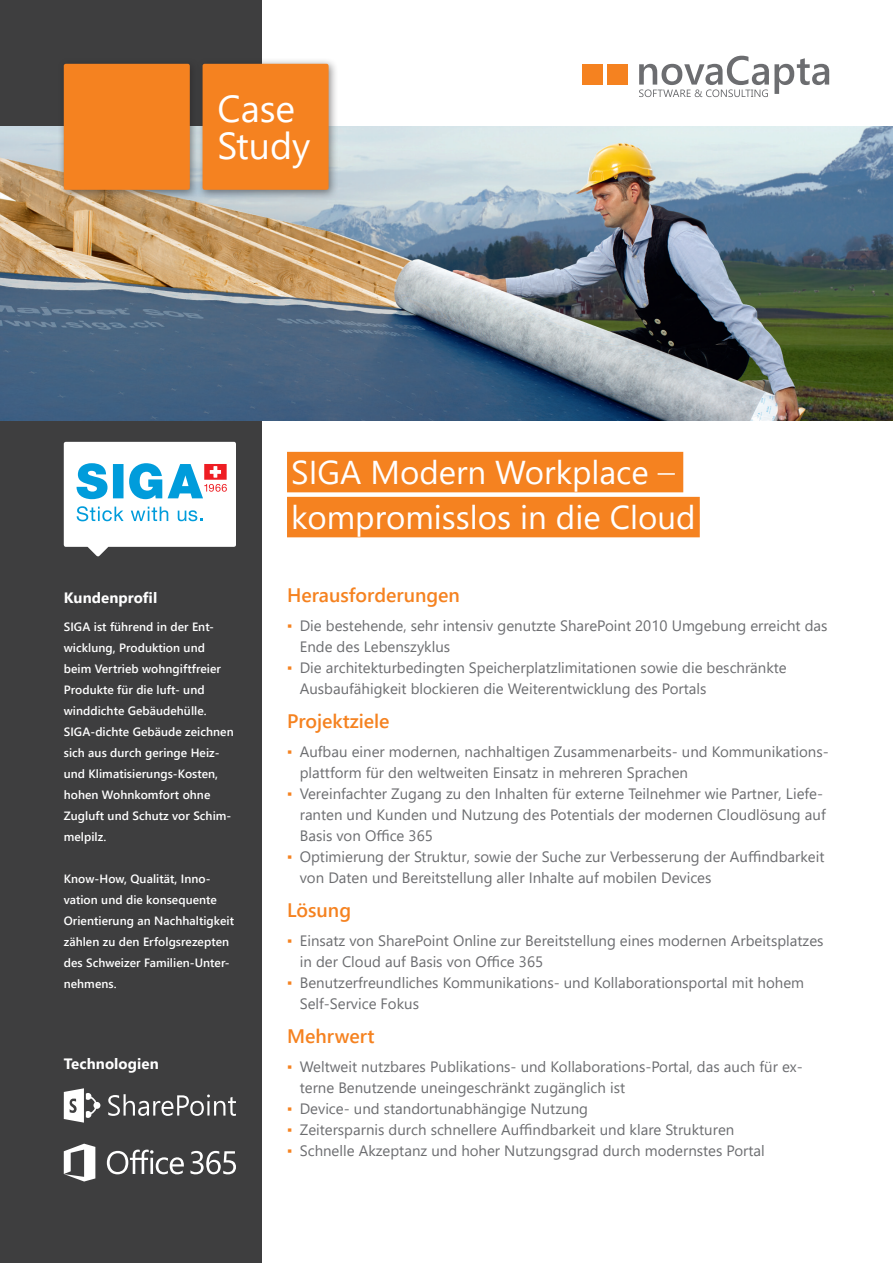
<style>
.page{position:relative;width:893px;height:1263px;background:#fff}
.page>*{position:absolute;margin:0;border:0;box-sizing:border-box;transform-origin:0 0}
.t1{font:37.5px/37.5px "Segoe UI";color:#fff}
.t2{font:33px/45px "Segoe UI";color:#fff}
.t3{font:600 19.5px "Segoe UI";color:#f58220}
.t4{font:15px/21px "Segoe UI";color:#6c6d70}
.t5{font:700 15px "Segoe UI";letter-spacing:.005em;color:#fff}
.t6{font:600 12px/21px "Segoe UI";letter-spacing:.005em;color:#fff}
.s1{font-weight:300;font-size:34.5px}
.s2{font-weight:300;color:#f58220}
</style>
<div class="page">
<div style="left:0;top:0;width:261px;height:1263px;background:#3e3e3f"></div>
<svg style="left:108px;top:1094px;width:128px;height:22px"></svg>
<svg style="left:64px;top:1088px;width:36px;height:35px"></svg>
<svg style="left:107px;top:1149px;width:77px;height:25px"></svg>
<svg style="left:190px;top:1151px;width:46px;height:23px"></svg>
<svg style="left:64px;top:1144px;width:31px;height:37px"></svg>
<img style="left:0;top:127px;width:893px;height:294px">
<div style="left:583px;top:64px;width:20px;height:21px;background:#f58220"></div>
<div style="left:607px;top:64px;width:21px;height:21px;background:#f58220"></div>
<svg style="left:639px;top:56px;width:190px;height:41px"></svg>
<div style="left:58px;top:58px;width:142px;height:142px;background:#231f20;opacity:.5"></div>
<div style="left:64px;top:64px;width:126px;height:126px;background:#f58220;border-radius:2px"></div>
<div style="left:196px;top:58px;width:143px;height:142px;background:#231f20;opacity:.5"></div>
<div style="left:203px;top:64px;width:126px;height:126px;background:#f58220;border-radius:2px"></div>
<div style="left:64px;top:442px;width:172px;height:105px;background:#fff;border-radius:2px"></div>
<svg style="left:77px;top:506px;width:47px;height:15px"></svg>
<svg style="left:131px;top:507px;width:37px;height:14px"></svg>
<svg style="left:178px;top:510px;width:24px;height:11px"></svg>
<svg style="left:77px;top:463px;width:150px;height:36px"></svg>
<svg style="left:87px;top:546px;width:22px;height:11px"></svg>
<div style="left:287px;top:452px;width:396px;height:40px;background:#f58220"></div>
<div style="left:287px;top:497px;width:413px;height:40px;background:#f58220"></div>
<h1 class="t1" style="left:217px;top:86px;width:94px">Case<br>Study</h1>
<p class="t5" style="left:64px;top:583px;width:95px">Kundenprofil</p>
<p class="t6" style="left:64px;top:615px;width:171px">SIGA ist führend in der Ent&shy;wicklung, Produktion und beim Vertrieb wohngiftfreier<br>Produkte für die luft- und winddichte Gebäudehülle.<br>SIGA-dichte Gebäude zeichnen sich aus durch geringe Heiz&shy;und Klimatisierungs-Kosten, hohen Wohnkomfort ohne<br>Zugluft und Schutz vor Schim&shy;melpilz.</p>
<p class="t6" style="left:64px;top:867px;width:172px">Know-How, Qualität, Inno&shy;vation und die konsequente<br>Orientierung an Nachhaltigkeit zählen zu den Erfolgsrezepten des Schweizer Familien-Unter&shy;nehmens.</p>
<p class="t5" style="left:64px;top:1049px;width:97px">Technologien</p>
<h2 class="t2" style="left:291px;top:447px;width:406px">SIGA Modern Workplace <span class="s1">– </span>kompromisslos in die Cloud</h2>
<h3 class="t3" style="left:287px;top:577px;width:174px">Herausforderungen</h3>
<p class="t4" style="left:300px;top:614px;width:529px;text-indent:-13px"><span class="s2">▪</span> Die bestehende, sehr intensiv genutzte SharePoint 2010 Umgebung erreicht das<br>Ende des Lebenszyklus</p>
<p class="t4" style="left:300px;top:656px;width:489px;text-indent:-13px"><span class="s2">▪</span> Die architekturbedingten Speicherplatzlimitationen sowie die beschränkte<br>Ausbaufähigkeit blockieren die Weiterentwicklung des Portals</p>
<h3 class="t3" style="left:287px;top:703px;width:104px">Projektziele</h3>
<p class="t4" style="left:300px;top:740px;width:530px;text-indent:-13px"><span class="s2">▪</span> Aufbau einer modernen, nachhaltigen Zusammenarbeits- und Kommunikations&shy;plattform für den weltweiten Einsatz in mehreren Sprachen</p>
<p class="t4" style="left:300px;top:782px;width:527px;text-indent:-13px"><span class="s2">▪</span> Vereinfachter Zugang zu den Inhalten für externe Teilnehmer wie Partner, Liefe&shy;ranten und Kunden und Nutzung des Potentials der modernen Cloudlösung auf<br>Basis von Office 365</p>
<p class="t4" style="left:300px;top:845px;width:526px;text-indent:-13px"><span class="s2">▪</span> Optimierung der Struktur, sowie der Suche zur Verbesserung der Auffindbarkeit von Daten und Bereitstellung aller Inhalte auf mobilen Devices</p>
<h3 class="t3" style="left:287px;top:892px;width:66px">Lösung</h3>
<p class="t4" style="left:300px;top:929px;width:525px;text-indent:-13px"><span class="s2">▪</span> Einsatz von SharePoint Online zur Bereitstellung eines modernen Arbeitsplatzes in der Cloud auf Basis von Office 365</p>
<p class="t4" style="left:300px;top:971px;width:506px;text-indent:-13px"><span class="s2">▪</span> Benutzerfreundliches Kommunikations- und Kollaborationsportal mit hohem<br>Self-Service Fokus</p>
<h3 class="t3" style="left:287px;top:1018px;width:89px">Mehrwert</h3>
<p class="t4" style="left:300px;top:1055px;width:504px;text-indent:-13px"><span class="s2">▪</span> Weltweit nutzbares Publikations- und Kollaborations-Portal, das auch für ex&shy;terne Benutzende uneingeschränkt zugänglich ist</p>
<p class="t4" style="left:287px;top:1097px;width:302px"><span class="s2">▪</span> Device- und standortunabhängige Nutzung</p>
<p class="t4" style="left:287px;top:1118px;width:449px"><span class="s2">▪</span> Zeitersparnis durch schnellere Auffindbarkeit und klare Strukturen</p>
<p class="t4" style="left:287px;top:1139px;width:479px"><span class="s2">▪</span> Schnelle Akzeptanz und hoher Nutzungsgrad durch modernstes Portal</p>
</div>
